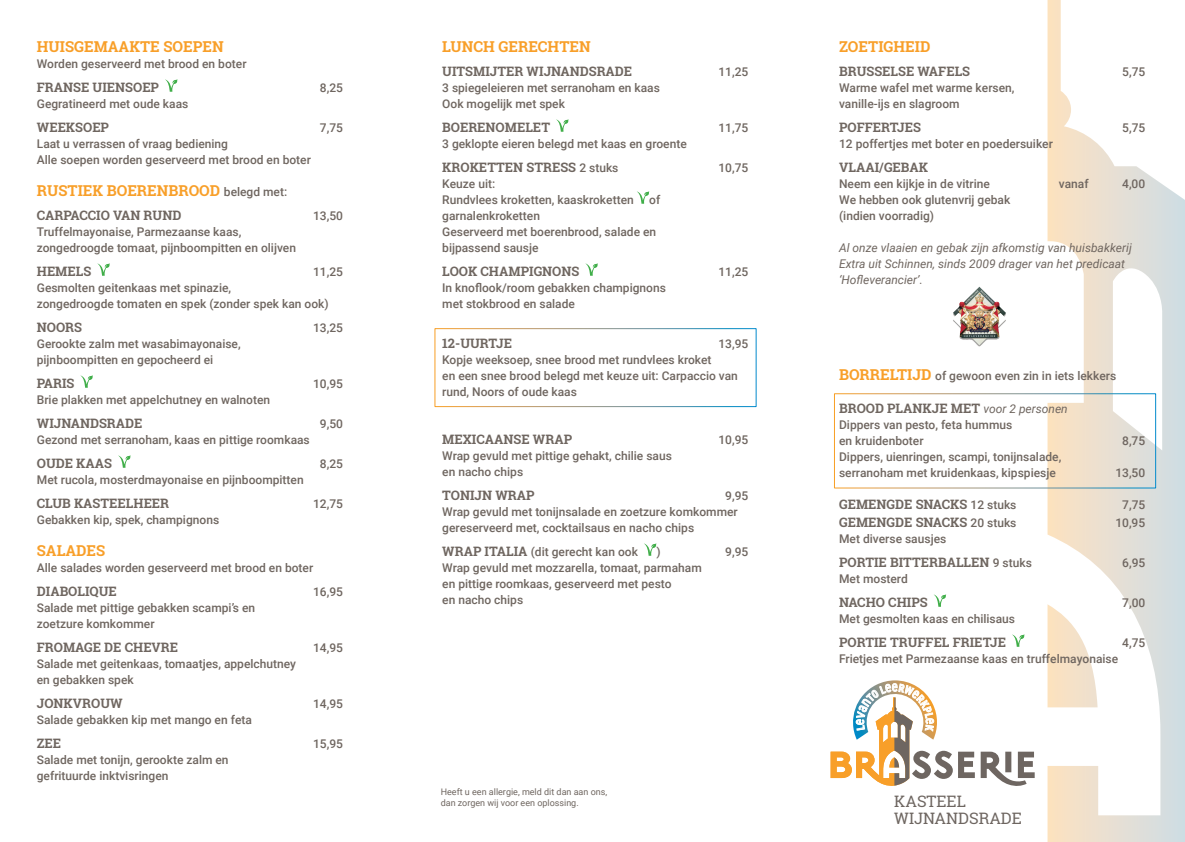
<style>
.page{position:relative;width:1185px;height:842px;background:#fff}
.page>*{position:absolute;margin:0;border:0;box-sizing:border-box;transform-origin:0 0}
.t1{font:15.8px/17.8px "Roboto Slab";color:#6e6661}
.t2{font:700 15px "Roboto Slab";color:#f89f29}
.t3{font:700 13px "Roboto Slab";color:#6f6660}
.t4{font:500 12px/16px "Roboto";color:#6f6660}
.t5{font:italic 12px/16px "Roboto";color:#6f6660}
.t6{font:9px/11px "Roboto";color:#6f6660}
.s1{font-family:"Roboto";font-weight:500;font-size:12px;color:#6f6660}
.s2{font-family:"Roboto";font-weight:500;font-size:12px}
.s3{font-family:"Roboto Slab";font-weight:700;font-size:13px}
.s4{font-family:"Roboto Slab";font-weight:700;font-size:15px;color:#f89f29}
.s5{font-family:"Roboto";font-weight:400;font-style:italic;font-size:12px}
</style>
<div class="page">
<svg style="left:1047px;top:0;width:138px;height:842px"></svg>
<svg style="left:165px;top:79px;width:13px;height:13px"></svg>
<svg style="left:97px;top:263px;width:13px;height:13px"></svg>
<svg style="left:80px;top:375px;width:13px;height:13px"></svg>
<svg style="left:118px;top:455px;width:13px;height:13px"></svg>
<svg style="left:556px;top:119px;width:13px;height:13px"></svg>
<svg style="left:637px;top:191px;width:12px;height:13px"></svg>
<svg style="left:585px;top:263px;width:13px;height:13px"></svg>
<svg style="left:644px;top:543px;width:12px;height:13px"></svg>
<svg style="left:934px;top:594px;width:12px;height:13px"></svg>
<svg style="left:1012px;top:634px;width:12px;height:13px"></svg>
<img style="left:953px;top:286px;width:53px;height:60px">
<div style="left:434px;top:328px;width:323px;height:79px;border:1px solid #fff"></div>
<div style="left:834px;top:393px;width:322px;height:95px;border:1px solid #fff"></div>
<svg style="left:831px;top:680px;width:204px;height:106px"></svg>
<p class="t2" style="left:37px;top:36px;width:188px">HUISGEMAAKTE SOEPEN</p>
<p class="t4" style="left:37px;top:55px;width:211px">Worden geserveerd met brood en boter</p>
<p class="t3" style="left:37px;top:78px;width:124px">FRANSE UIENSOEP</p>
<p class="t4" style="left:320px;top:79px;width:25px">8,25</p>
<p class="t4" style="left:37px;top:95px;width:153px">Gegratineerd met oude kaas</p>
<p class="t3" style="left:37px;top:118px;width:74px">WEEKSOEP</p>
<p class="t4" style="left:320px;top:119px;width:25px">7,75</p>
<p class="t4" style="left:37px;top:135px;width:276px">Laat u verrassen of vraag bediening<br>Alle soepen worden geserveerd met brood en boter</p>
<p class="t2" style="left:37px;top:180px;width:252px">RUSTIEK BOERENBROOD <span class="s1">belegd met:</span></p>
<p class="t3" style="left:37px;top:206px;width:146px">CARPACCIO VAN RUND</p>
<p class="t4" style="left:313px;top:207px;width:31px">13,50</p>
<p class="t4" style="left:37px;top:223px;width:261px">Truffelmayonaise, Parmezaanse kaas, zongedroogde tomaat, pijnboompitten en olijven</p>
<p class="t3" style="left:37px;top:262px;width:56px">HEMELS</p>
<p class="t4" style="left:313px;top:263px;width:31px">11,25</p>
<p class="t4" style="left:37px;top:279px;width:293px">Gesmolten geitenkaas met spinazie,<br>zongedroogde tomaten en spek (zonder spek kan ook)</p>
<p class="t3" style="left:37px;top:318px;width:47px">NOORS</p>
<p class="t4" style="left:313px;top:319px;width:31px">13,25</p>
<p class="t4" style="left:37px;top:335px;width:205px">Gerookte zalm met wasabimayonaise, pijnboompitten en gepocheerd ei</p>
<p class="t3" style="left:37px;top:374px;width:39px">PARIS</p>
<p class="t4" style="left:313px;top:375px;width:31px">10,95</p>
<p class="t4" style="left:37px;top:391px;width:235px">Brie plakken met appelchutney en walnoten</p>
<p class="t3" style="left:37px;top:414px;width:107px">WIJNANDSRADE</p>
<p class="t4" style="left:320px;top:415px;width:25px">9,50</p>
<p class="t4" style="left:37px;top:431px;width:274px">Gezond met serranoham, kaas en pittige roomkaas</p>
<p class="t3" style="left:37px;top:454px;width:77px">OUDE KAAS</p>
<p class="t4" style="left:320px;top:455px;width:25px">8,25</p>
<p class="t4" style="left:37px;top:471px;width:268px">Met rucola, mosterdmayonaise en pijnboompitten</p>
<p class="t3" style="left:37px;top:494px;width:134px">CLUB KASTEELHEER</p>
<p class="t4" style="left:313px;top:495px;width:31px">12,75</p>
<p class="t4" style="left:37px;top:511px;width:184px">Gebakken kip, spek, champignons</p>
<p class="t2" style="left:37px;top:540px;width:70px">SALADES</p>
<p class="t4" style="left:37px;top:559px;width:278px">Alle salades worden geserveerd met brood en boter</p>
<p class="t3" style="left:37px;top:582px;width:82px">DIABOLIQUE</p>
<p class="t4" style="left:313px;top:583px;width:31px">16,95</p>
<p class="t4" style="left:37px;top:599px;width:220px">Salade met pittige gebakken scampi’s en zoetzure komkommer</p>
<p class="t3" style="left:37px;top:638px;width:143px">FROMAGE DE CHEVRE</p>
<p class="t4" style="left:313px;top:639px;width:31px">14,95</p>
<p class="t4" style="left:37px;top:655px;width:261px">Salade met geitenkaas, tomaatjes, appelchutney en gebakken spek</p>
<p class="t3" style="left:37px;top:694px;width:87px">JONKVROUW</p>
<p class="t4" style="left:313px;top:695px;width:31px">14,95</p>
<p class="t4" style="left:37px;top:711px;width:217px">Salade gebakken kip met mango en feta</p>
<p class="t3" style="left:37px;top:734px;width:26px">ZEE</p>
<p class="t4" style="left:313px;top:735px;width:31px">15,95</p>
<p class="t4" style="left:37px;top:751px;width:193px">Salade met tonijn, gerookte zalm en gefrituurde inktvisringen</p>
<p class="t2" style="left:442px;top:36px;width:150px">LUNCH GERECHTEN</p>
<p class="t3" style="left:442px;top:62px;width:191px">UITSMIJTER WIJNANDSRADE</p>
<p class="t4" style="left:718px;top:63px;width:31px">11,25</p>
<p class="t4" style="left:442px;top:79px;width:219px">3 spiegeleieren met serranoham en kaas<br>Ook mogelijk met spek</p>
<p class="t3" style="left:442px;top:118px;width:109px">BOERENOMELET</p>
<p class="t4" style="left:718px;top:119px;width:31px">11,75</p>
<p class="t4" style="left:442px;top:135px;width:246px">3 geklopte eieren belegd met kaas en groente</p>
<p class="t3" style="left:442px;top:158px;width:178px">KROKETTEN STRESS <span class="s2">2 stuks</span></p>
<p class="t4" style="left:718px;top:159px;width:31px">10,75</p>
<p class="t4" style="left:442px;top:175px;width:193px">Keuze uit:<br>Rundvlees kroketten, kaaskroketten</p>
<p class="t4" style="left:649px;top:191px;width:13px">of</p>
<p class="t4" style="left:442px;top:207px;width:215px">garnalenkroketten<br>Geserveerd met boerenbrood, salade en bijpassend sausje</p>
<p class="t3" style="left:442px;top:262px;width:139px">LOOK CHAMPIGNONS</p>
<p class="t4" style="left:718px;top:263px;width:31px">11,25</p>
<p class="t4" style="left:442px;top:279px;width:225px">In knoflook/room gebakken champignons met stokbrood en salade</p>
<p class="t3" style="left:442px;top:334px;width:71px">12-UURTJE</p>
<p class="t4" style="left:718px;top:335px;width:31px">13,95</p>
<p class="t4" style="left:442px;top:351px;width:297px">Kopje weeksoep, snee brood met rundvlees kroket<br>en een snee brood belegd met keuze uit: Carpaccio van rund, Noors of oude kaas</p>
<p class="t3" style="left:442px;top:430px;width:131px">MEXICAANSE WRAP</p>
<p class="t4" style="left:718px;top:431px;width:31px">10,95</p>
<p class="t4" style="left:442px;top:447px;width:231px">Wrap gevuld met pittige gehakt, chilie saus en nacho chips</p>
<p class="t3" style="left:442px;top:486px;width:94px">TONIJN WRAP</p>
<p class="t4" style="left:442px;top:487px;width:308px;text-indent:283px">9,95<br>Wrap gevuld met tonijnsalade en zoetzure komkommer gereserveerd met, cocktailsaus en nacho chips</p>
<p class="t4" style="left:442px;top:543px;width:197px"><span class="s3">WRAP ITALIA</span> (dit gerecht kan ook</p>
<p class="t4" style="left:656px;top:543px;width:6px">)</p>
<p class="t4" style="left:725px;top:543px;width:25px">9,95</p>
<p class="t4" style="left:442px;top:559px;width:261px">Wrap gevuld met mozzarella, tomaat, parmaham en pittige roomkaas, geserveerd met pesto<br>en nacho chips</p>
<p class="t6" style="left:441px;top:786px;width:168px">Heeft u een allergie, meld dit dan aan ons, dan zorgen wij voor een oplossing.</p>
<p class="t2" style="left:839px;top:36px;width:93px">ZOETIGHEID</p>
<p class="t3" style="left:839px;top:62px;width:133px">BRUSSELSE WAFELS</p>
<p class="t4" style="left:1122px;top:63px;width:25px">5,75</p>
<p class="t4" style="left:839px;top:79px;width:177px">Warme wafel met warme kersen, vanille-ijs en slagroom</p>
<p class="t3" style="left:839px;top:118px;width:83px">POFFERTJES</p>
<p class="t4" style="left:1122px;top:119px;width:25px">5,75</p>
<p class="t4" style="left:839px;top:135px;width:215px">12 poffertjes met boter en poedersuiker</p>
<p class="t3" style="left:839px;top:158px;width:90px">VLAAI/GEBAK</p>
<p class="t4" style="left:839px;top:175px;width:152px">Neem een kijkje in de vitrine</p>
<p class="t4" style="left:1059px;top:175px;width:31px">vanaf</p>
<p class="t4" style="left:1122px;top:175px;width:25px">4,00</p>
<p class="t4" style="left:839px;top:191px;width:173px">We hebben ook glutenvrij gebak (indien voorradig)</p>
<p class="t5" style="left:839px;top:239px;width:294px">Al onze vlaaien en gebak zijn afkomstig van huisbakkerij<br>Extra uit Schinnen, sinds 2009 drager van het predicaat ‘Hofleverancier’.</p>
<p class="t4" style="left:839px;top:367px;width:279px"><span class="s4">BORRELTIJD</span> of gewoon even zin in iets lekkers</p>
<p class="t3" style="left:839px;top:399px;width:230px">BROOD PLANKJE MET <span class="s5">voor 2 personen</span></p>
<p class="t4" style="left:839px;top:416px;width:175px">Dippers van pesto, feta hummus en kruidenboter</p>
<p class="t4" style="left:1122px;top:432px;width:25px">8,75</p>
<p class="t4" style="left:839px;top:448px;width:224px">Dippers, uienringen, scampi, tonijnsalade, serranoham met kruidenkaas, kipspiesje</p>
<p class="t4" style="left:1115px;top:464px;width:31px">13,50</p>
<p class="t3" style="left:839px;top:495px;width:179px">GEMENGDE SNACKS <span class="s2">12 stuks</span></p>
<p class="t4" style="left:1122px;top:496px;width:25px">7,75</p>
<p class="t3" style="left:839px;top:513px;width:179px">GEMENGDE SNACKS <span class="s2">20 stuks</span></p>
<p class="t4" style="left:1115px;top:514px;width:31px">10,95</p>
<p class="t4" style="left:839px;top:530px;width:109px">Met diverse sausjes</p>
<p class="t3" style="left:839px;top:553px;width:194px">PORTIE BITTERBALLEN <span class="s2">9 stuks</span></p>
<p class="t4" style="left:1122px;top:554px;width:25px">6,95</p>
<p class="t4" style="left:839px;top:570px;width:70px">Met mosterd</p>
<p class="t3" style="left:839px;top:593px;width:90px">NACHO CHIPS</p>
<p class="t4" style="left:1122px;top:594px;width:25px">7,00</p>
<p class="t4" style="left:839px;top:610px;width:177px">Met gesmolten kaas en chilisaus</p>
<p class="t3" style="left:839px;top:633px;width:168px">PORTIE TRUFFEL FRIETJE</p>
<p class="t4" style="left:1122px;top:634px;width:25px">4,75</p>
<p class="t4" style="left:839px;top:650px;width:281px">Frietjes met Parmezaanse kaas en truffelmayonaise</p>
<h1 class="t1" style="left:894px;top:792px;width:129px">KASTEEL<br>WIJNANDSRADE</h1>
</div>
